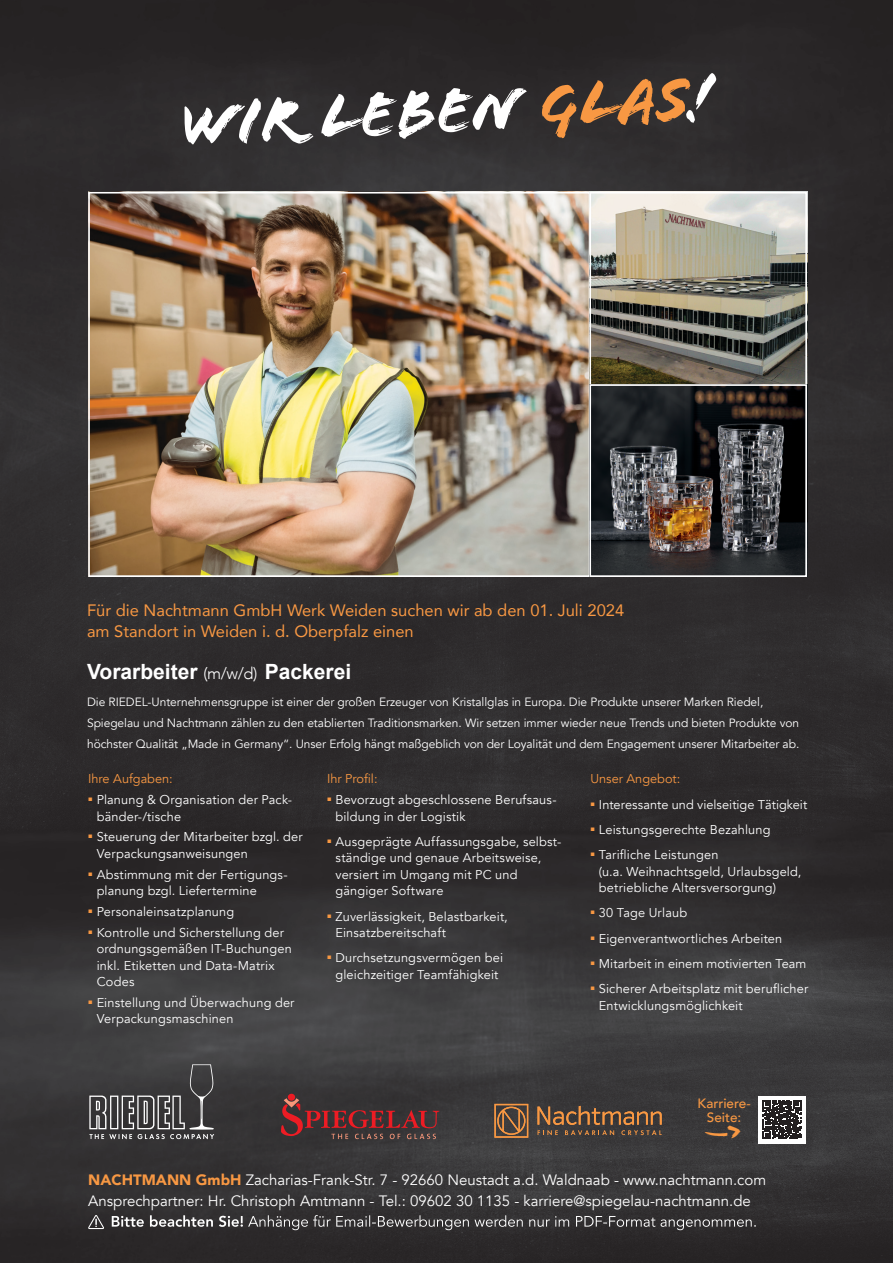
<style>
.page{position:relative;width:893px;height:1263px;background:#fff}
.page>*{position:absolute;margin:0;border:0;box-sizing:border-box;transform-origin:0 0}
.t1{font:66.15px "Flood Std";color:#fff}
.t2{font:700 21px "Arial";color:#fff}
.t3{font:16.5px/21px "Avenir";color:#f89843}
.t4{font:15px/21px "Avenir";color:#fff}
.t5{font:500 13.5px/13.5px "Avenir";color:#f89843;text-align:center}
.t6{font:12.75px/16.5px "Avenir";letter-spacing:.015em;color:#fff}
.t7{font:12.75px "Avenir";color:#f89843}
.t8{font:12px/21px "Avenir";letter-spacing:-.005em;color:#fff}
.s1{color:#f89843}
.s2{font-family:"Avenir";font-weight:300;font-size:16.5px}
.s3{font-weight:900;color:#f89843}
</style>
<div class="page">
<img style="left:0;top:0;width:893px;height:1263px">
<img style="left:91px;top:195px;width:496px;height:379px">
<div style="left:88px;top:192px;width:502px;height:385px;border:2px solid #fff"></div>
<img style="left:592px;top:195px;width:212px;height:189px">
<div style="left:589px;top:192px;width:218px;height:206px;border:2px solid #fff"></div>
<img style="left:592px;top:387px;width:212px;height:187px">
<div style="left:589px;top:384px;width:218px;height:193px;border:2px solid #fff"></div>
<div style="left:288px;top:1094px;width:7px;height:7px;background:#ed1c24;border-radius:50%"></div>
<svg style="left:281px;top:1098px;width:158px;height:41px;background:#583234"></svg>
<svg style="left:89px;top:1064px;width:125px;height:75px;background:#535253"></svg>
<svg style="left:494px;top:1104px;width:34px;height:34px"></svg>
<svg style="left:537px;top:1106px;width:125px;height:29px;background:#674f3b"></svg>
<div style="left:758px;top:1095px;width:48px;height:48px;background:#fff"></div>
<svg style="left:763px;top:1100px;width:38px;height:39px"></svg>
<svg style="left:88px;top:1215px;width:668px;height:15px;background:#545253"></svg>
<svg style="left:705px;top:1121px;width:37px;height:24px"></svg>
<h1 class="t1" style="left:178px;top:86px;width:535px;rotate:-3deg">Wir LEBEN <span class="s1">GLAS</span>!</h1>
<p class="t3" style="left:87px;top:599px;width:539px">Für die Nachtmann GmbH Werk Weiden suchen wir ab den 01. Juli 2024 am Standort in Weiden i. d. Oberpfalz einen</p>
<h2 class="t2" style="left:87px;top:657px;width:266px">Vorarbeiter <span class="s2">(m/w/d)</span> Packerei</h2>
<p class="t8" style="left:87px;top:691px;width:714px">Die RIEDEL-Unternehmensgruppe ist einer der großen Erzeuger von Kristallglas in Europa. Die Produkte unserer Marken Riedel,<br>Spiegelau und Nachtmann zählen zu den etablierten Traditionsmarken. Wir setzen immer wieder neue Trends und bieten Produkte von höchster Qualität „Made in Germany“. Unser Erfolg hängt maßgeblich von der Loyalität und dem Engagement unserer Mitarbeiter ab.</p>
<p class="t7" style="left:88px;top:771px;width:86px">Ihre Aufgaben:</p>
<p class="t6" style="left:97px;top:792px;width:197px;text-indent:-9px"><sup>■</sup> Planung &amp; Organisation der Pack&shy;bänder-/tische</p>
<p class="t6" style="left:97px;top:829px;width:207px;text-indent:-9px"><sup>■</sup> Steuerung der Mitarbeiter bzgl. der<br>Verpackungsanweisungen</p>
<p class="t6" style="left:97px;top:866px;width:192px;text-indent:-9px"><sup>■</sup> Abstimmung mit der Fertigungs&shy;planung bzgl. Liefertermine</p>
<p class="t6" style="left:88px;top:903px;width:148px"><sup>■</sup> Personaleinsatzplanung</p>
<p class="t6" style="left:97px;top:924px;width:197px;text-indent:-9px"><sup>■</sup> Kontrolle und Sicherstellung der ordnungsgemäßen IT-Buchungen inkl. Etiketten und Data-Matrix<br>Codes</p>
<p class="t6" style="left:97px;top:994px;width:199px;text-indent:-9px"><sup>■</sup> Einstellung und Überwachung der<br>Verpackungsmaschinen</p>
<p class="t7" style="left:327px;top:771px;width:52px">Ihr Profil:</p>
<p class="t6" style="left:336px;top:792px;width:223px;text-indent:-9px"><sup>■</sup> Bevorzugt abgeschlossene Berufsaus&shy;bildung in der Logistik</p>
<p class="t6" style="left:336px;top:833px;width:227px;text-indent:-9px"><sup>■</sup> Ausgeprägte Auffassungsgabe, selbst&shy;ständige und genaue Arbeitsweise, versiert im Umgang mit PC und gängiger Software</p>
<p class="t6" style="left:335px;top:908px;width:174px;text-indent:-8px"><sup>■</sup> Zuverlässigkeit, Belastbarkeit,<br>Einsatzbereitschaft</p>
<p class="t6" style="left:327px;top:950px;width:178px;text-align:center"><sup>■</sup> Durchsetzungsvermögen bei gleichzeitiger Teamfähigkeit</p>
<p class="t7" style="left:590px;top:771px;width:91px">Unser Angebot:</p>
<p class="t6" style="left:590px;top:796px;width:218px"><sup>■</sup> Interessante und vielseitige Tätigkeit</p>
<p class="t6" style="left:590px;top:821px;width:182px"><sup>■</sup> Leistungsgerechte Bezahlung</p>
<p class="t6" style="left:599px;top:847px;width:204px;text-indent:-9px"><sup>■</sup> Tarifliche Leistungen<br>(u.a. Weihnachtsgeld, Urlaubsgeld, betriebliche Altersversorgung)</p>
<p class="t6" style="left:590px;top:905px;width:98px"><sup>■</sup> 30 Tage Urlaub</p>
<p class="t6" style="left:590px;top:930px;width:193px"><sup>■</sup> Eigenverantwortliches Arbeiten</p>
<p class="t6" style="left:590px;top:955px;width:217px"><sup>■</sup> Mitarbeit in einem motivierten Team</p>
<p class="t6" style="left:599px;top:981px;width:211px;text-indent:-9px"><sup>■</sup> Sicherer Arbeitsplatz mit beruflicher<br>Entwicklungsmöglichkeit</p>
<p class="t5" style="left:698px;top:1096px;width:55px">Karriere-<br>Seite:</p>
<p class="t4" style="left:88px;top:1169px;width:679px"><span class="s3">NACHTMANN GmbH</span> Zacharias-Frank-Str. 7 - 92660 Neustadt a.d. Waldnaab - www.nachtmann.com<br>Ansprechpartner: Hr. Christoph Amtmann - Tel.: 09602 30 1135 - karriere@spiegelau-nachtmann.de</p>
</div>
